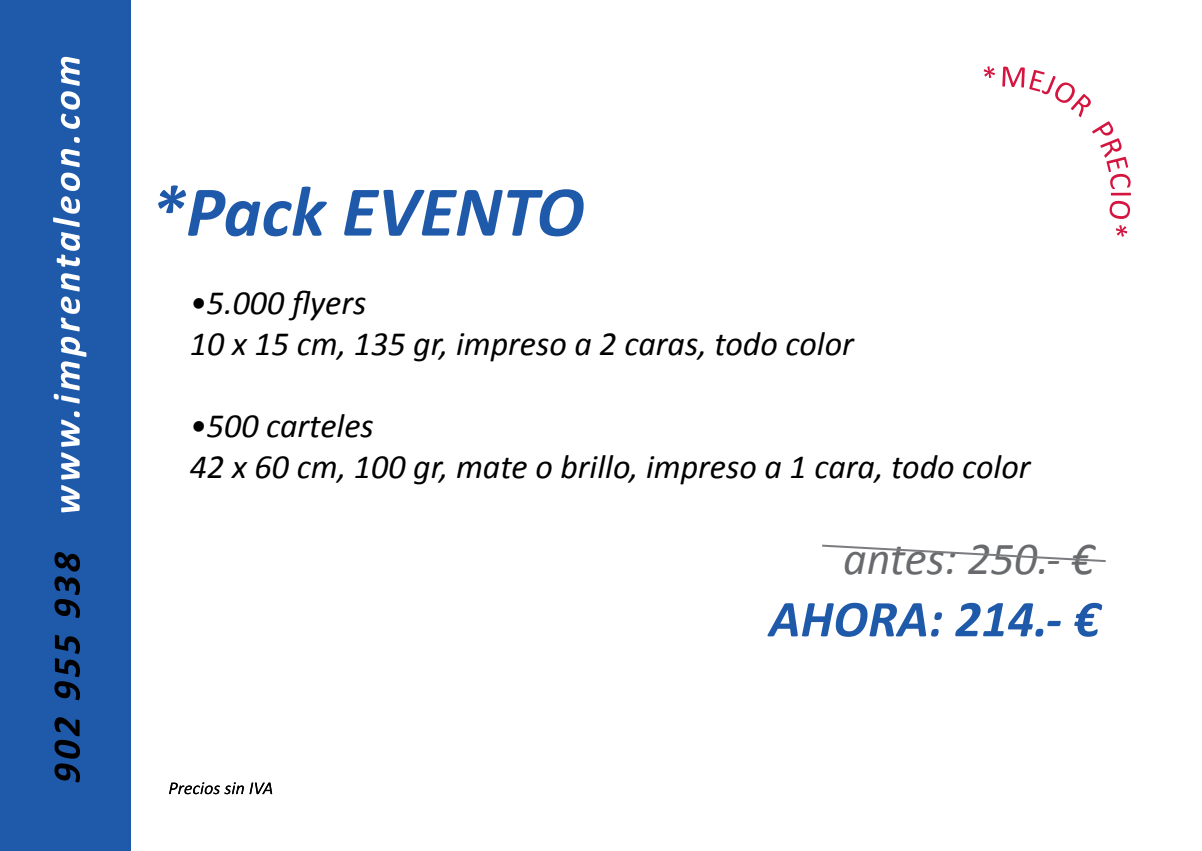
<style>
.page{position:relative;width:1202px;height:851px;background:#fff}
.page>*{position:absolute;margin:0;border:0;box-sizing:border-box;transform-origin:0 0}
.t1{font:italic 700 72px "Calibri";color:#1f59a9}
.t2{font:italic 700 52px "Calibri";color:#1f59a9}
.t3{font:italic 46px "Calibri";color:#696a6d}
.t4{font:italic 34px/40.8px "Calibri";color:#000}
</style>
<div class="page">
<div style="left:0;top:0;width:130px;height:850px;background:#1f59a9"></div>
<svg style="left:53px;top:57px;width:33px;height:455px"></svg>
<svg style="left:54px;top:552px;width:26px;height:230px"></svg>
<svg style="left:169px;top:782px;width:103px;height:12px"></svg>
<svg style="left:822px;top:544px;width:284px;height:18px"></svg>
<svg style="left:984px;top:66px;width:147px;height:170px"></svg>
<h1 class="t1" style="left:150px;top:166px;width:436px">*Pack EVENTO</h1>
<p class="t4" style="left:190px;top:281px;width:665px">•5.000 flyers<br>10 x 15 cm, 135 gr, impreso a 2 caras, todo color</p>
<p class="t4" style="left:190px;top:404px;width:842px">•500 carteles<br>42 x 60 cm, 100 gr, mate o brillo, impreso a 1 cara, todo color</p>
<h3 class="t3" style="left:843px;top:527px;width:253px">antes: 250.- €</h3>
<h2 class="t2" style="left:769px;top:586px;width:332px">AHORA: 214.- €</h2>
</div>
